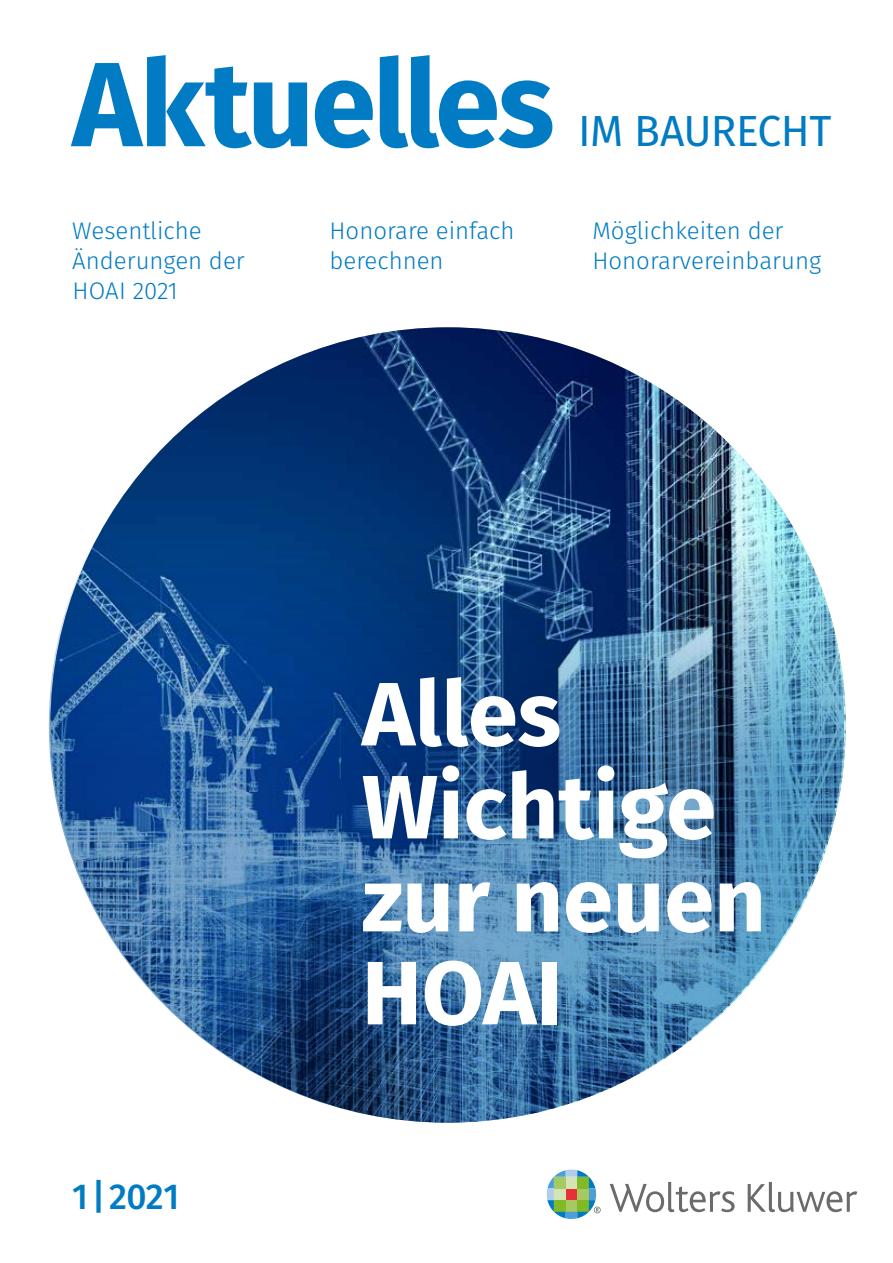
<style>
.page{position:relative;width:893px;height:1263px;background:#fff}
.page>*{position:absolute;margin:0;border:0;box-sizing:border-box;transform-origin:0 0}
.t1{font:700 120px "Fira Sans";letter-spacing:-.025em;color:#007bc4}
.t2{font:700 90px/93px "Fira Sans";color:#fff}
.t3{font:43.5px "Fira Sans";letter-spacing:-.015em;color:#007bc4}
.t4{font:500 36px "Fira Sans";color:#007bc4}
.t5{font:300 24px/30px "Fira Sans";color:#007bc4}
</style>
<div class="page">
<svg style="left:610px;top:1182px;width:125px;height:30px"></svg>
<svg style="left:748px;top:1182px;width:109px;height:30px"></svg>
<svg style="left:547px;top:1169px;width:54px;height:50px"></svg>
<img style="left:49px;top:327px;width:795px;height:796px;border-radius:50%">
<h1 class="t1" style="left:72px;top:3px;width:484px">Aktuelles</h1>
<h3 class="t3" style="left:578px;top:98px;width:255px">IM BAURECHT</h3>
<p class="t5" style="left:72px;top:216px;width:174px">Wesentliche<br>Änderungen der<br>HOAI 2021</p>
<p class="t5" style="left:330px;top:216px;width:186px">Honorare einfach berechnen</p>
<p class="t5" style="left:592px;top:216px;width:230px">Möglichkeiten der<br>Honorarvereinbarung</p>
<h3 class="t4" style="left:72px;top:1168px;width:108px">1|2021</h3>
<h2 class="t2" style="left:362px;top:661px;width:406px">Alles<br>Wichtige zur neuen<br>HOAI</h2>
</div>
